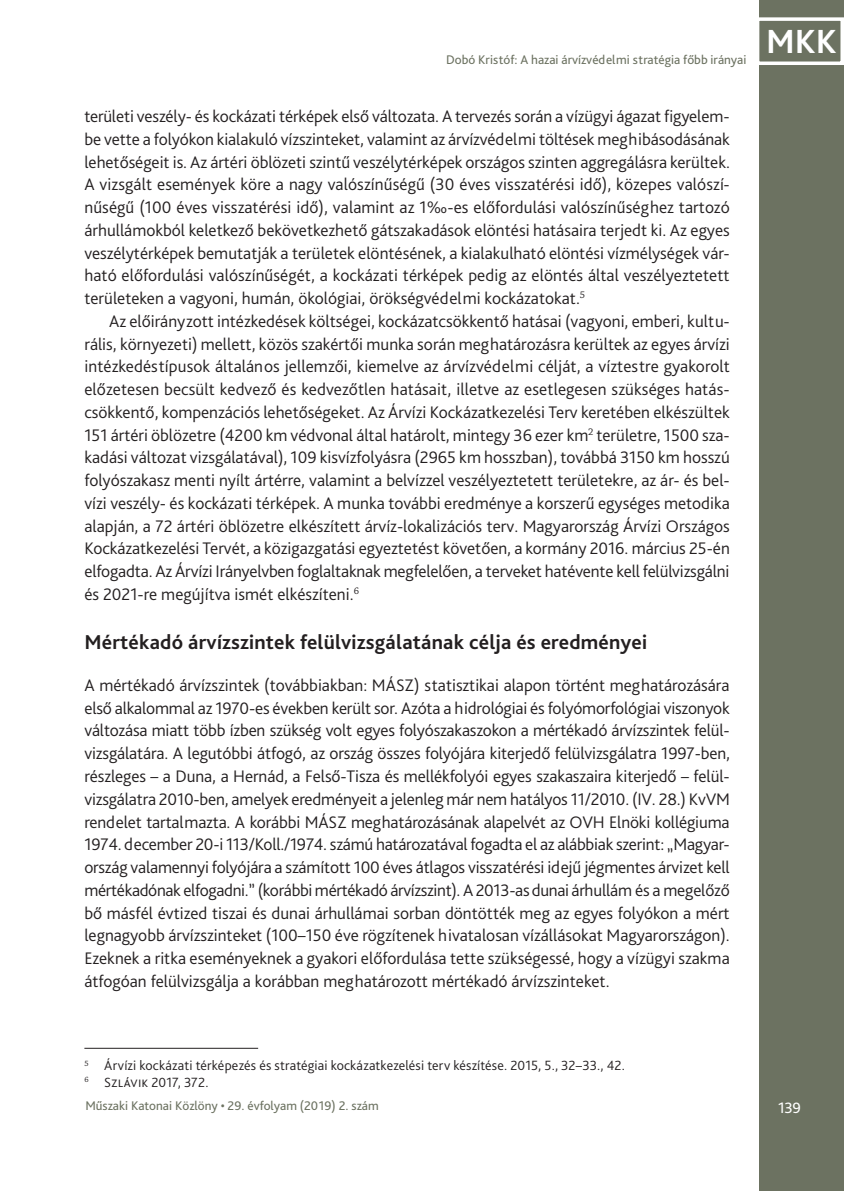
<style>
.page{position:relative;width:844px;height:1191px;background:#fff}
.page>*{position:absolute;margin:0;border:0;box-sizing:border-box;transform-origin:0 0}
.t1{font:700 35px "Bliss Pro";color:#fff}
.Címsor_1{font:700 21px "Bliss Pro";letter-spacing:.01em;color:#231f20}
.Szöveg{font:300 17.5px/22.8px "Bliss Pro";color:#231f20;text-align:justify}
.Szöveg_1st{font:300 17.5px/22.8px "Bliss Pro";color:#231f20;text-align:justify}
.t2{font:15.75px "Bliss Pro";color:#fff}
.Lábjegyzet{font:300 14px "Bliss Pro";letter-spacing:.005em;color:#231f20}
.t3{font:13.12px "Bliss Pro";color:#6c7261}
</style>
<div class="page">
<div style="left:759px;top:0;width:84px;height:1191px;background:#6c7261"></div>
<div style="left:755px;top:17px;width:88px;height:48px;border:4px solid #fff"></div>
<hr style="left:84px;top:1047px;width:174px;height:1px;background:#231f20">
<p class="t3" style="left:446px;top:51px;width:302px">Dobó Kristóf: A hazai árvízvédelmi stratégia főbb irányai</p>
<p class="Szöveg" style="left:84px;top:104px;width:647px">területi veszély- és kockázati térképek első változata. A tervezés során a vízügyi ágazat figyelem&shy;be vette a folyókon kialakuló vízszinteket, valamint az árvízvédelmi töltések meghibásodásának lehetőségeit is. Az ártéri öblözeti szintű veszélytérképek országos szinten aggregálásra kerültek.<br>A vizsgált események köre a nagy valószínűségű (30 éves visszatérési idő), közepes valószí&shy;nűségű (100 éves visszatérési idő), valamint az 1‰-es előfordulási valószínűséghez tartozó árhullámokból keletkező bekövetkezhető gátszakadások elöntési hatásaira terjedt ki. Az egyes veszélytérképek bemutatják a területek elöntésének, a kialakulható elöntési vízmélységek vár&shy;ható előfordulási valószínűségét, a kockázati térképek pedig az elöntés által veszélyeztetett területeken a vagyoni, humán, ökológiai, örökségvédelmi kockázatokat.<sup>5</sup></p>
<p class="Szöveg" style="left:84px;top:309px;width:647px;text-indent:25px">Az előirányzott intézkedések költségei, kockázatcsökkentő hatásai (vagyoni, emberi, kultu&shy;rális, környezeti) mellett, közös szakértői munka során meghatározásra kerültek az egyes árvízi intézkedéstípusok általános jellemzői, kiemelve az árvízvédelmi célját, a víztestre gyakorolt előzetesen becsült kedvező és kedvezőtlen hatásait, illetve az esetlegesen szükséges hatás&shy;csökkentő, kompenzációs lehetőségeket. Az Árvízi Kockázatkezelési Terv keretében elkészültek 151 ártéri öblözetre (4200 km védvonal által határolt, mintegy 36 ezer km<sup>2</sup> területre, 1500 sza&shy;kadási változat vizsgálatával), 109 kisvízfolyásra (2965 km hosszban), továbbá 3150 km hosszú folyószakasz menti nyílt ártérre, valamint a belvízzel veszélyeztetett területekre, az ár- és bel&shy;vízi veszély- és kockázati térképek. A munka további eredménye a korszerű egységes metodika alapján, a 72 ártéri öblözetre elkészített árvíz-lokalizációs terv. Magyarország Árvízi Országos Kockázatkezelési Tervét, a közigazgatási egyeztetést követően, a kormány 2016. március 25-én elfogadta. Az Árvízi Irányelvben foglaltaknak megfelelően, a terveket hatévente kell felülvizsgálni és 2021-re megújítva ismét elkészíteni.<sup>6</sup></p>
<p class="Címsor_1" style="left:84px;top:629px;width:564px">Mértékadó árvízszintek felülvizsgálatának célja és eredményei</p>
<p class="Szöveg_1st" style="left:84px;top:673px;width:647px">A mértékadó árvízszintek (továbbiakban: MÁSZ) statisztikai alapon történt meghatározására első alkalommal az 1970-es években került sor. Azóta a hidrológiai és folyómorfológiai viszonyok változása miatt több ízben szükség volt egyes folyószakaszokon a mértékadó árvízszintek felül&shy;vizsgálatára. A legutóbbi átfogó, az ország összes folyójára kiterjedő felülvizsgálatra 1997-ben, részleges – a Duna, a Hernád, a Felső-Tisza és mellékfolyói egyes szakaszaira kiterjedő – felül&shy;vizsgálatra 2010-ben, amelyek eredményeit a jelenleg már nem hatályos 11/2010. (IV. 28.) KvVM rendelet tartalmazta. A korábbi MÁSZ meghatározásának alapelvét az OVH Elnöki kollégiuma 1974. december 20-i 113/Koll./1974. számú határozatával fogadta el az alábbiak szerint: „Magyar&shy;ország valamennyi folyójára a számított 100 éves átlagos visszatérési idejű jégmentes árvizet kell mértékadónak elfogadni.” (korábbi mértékadó árvízszint). A 2013-as dunai árhullám és a megelőző bő másfél évtized tiszai és dunai árhullámai sorban döntötték meg az egyes folyókon a mért legnagyobb árvízszinteket (100–150 éve rögzítenek hivatalosan vízállásokat Magyarországon).<br>Ezeknek a ritka eseményeknek a gyakori előfordulása tette szükségessé, hogy a vízügyi szakma átfogóan felülvizsgálja a korábban meghatározott mértékadó árvízszinteket.</p>
<h1 class="t1" style="left:765px;top:20px;width:72px">MKK</h1>
<p class="Lábjegyzet" style="left:84px;top:1057px;width:542px"><sup>5</sup> Árvízi kockázati térképezés és stratégiai kockázatkezelési terv készítése. 2015, 5., 32–33., 42.</p>
<p class="Lábjegyzet" style="left:84px;top:1073px;width:126px"><sup>6</sup> Szlávik 2017, 372.</p>
<p class="t3" style="left:85px;top:1098px;width:295px">Műszaki Katonai Közlöny • 29. évfolyam (2019) 2. szám</p>
<p class="t2" style="left:777px;top:1098px;width:24px">139</p>
</div>
